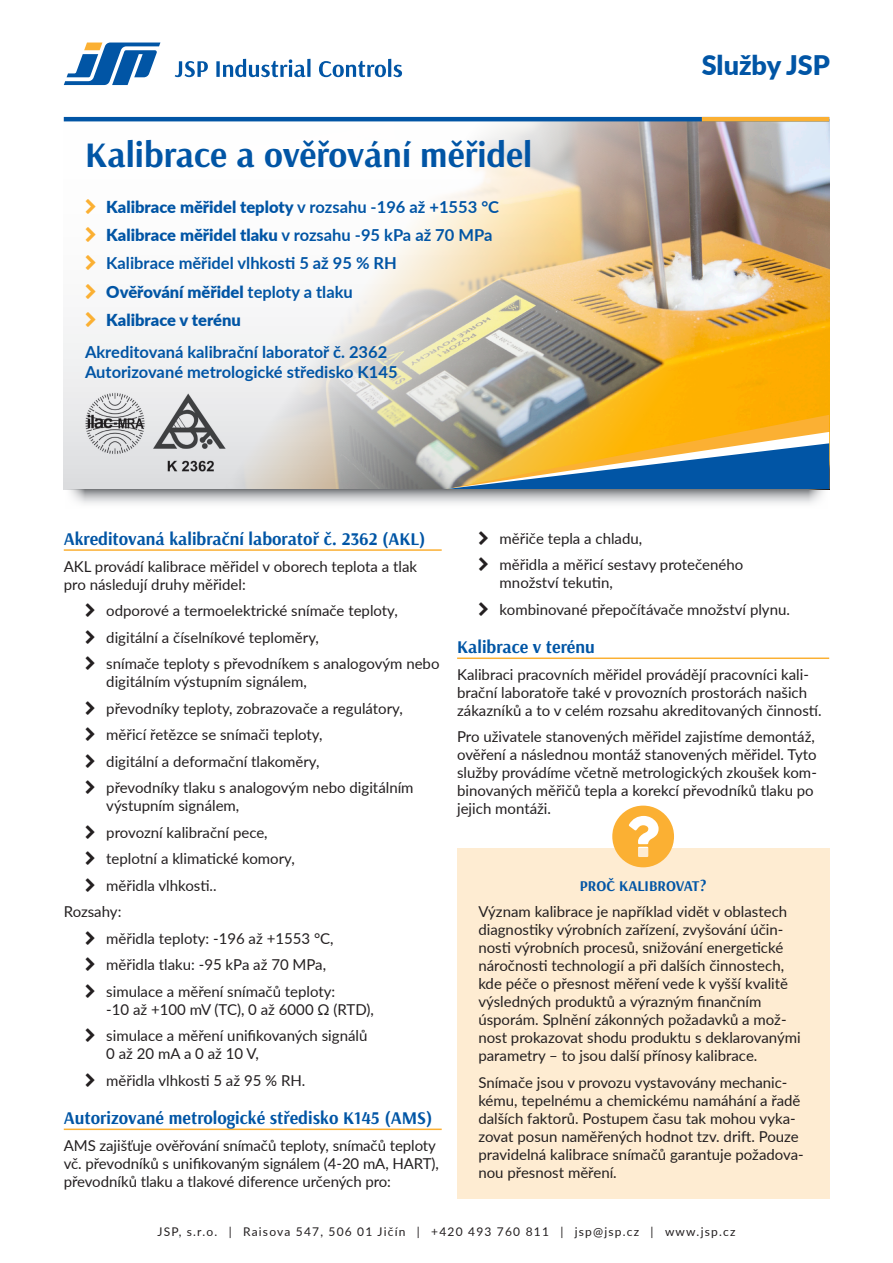
<style>
.page{position:relative;width:893px;height:1263px;background:#fff}
.page>*{position:absolute;margin:0;border:0;box-sizing:border-box;transform-origin:0 0}
.Popis{font:700 36px "Arsenal";color:#0155a5}
.Název{font:900 27px "Lato";color:#0155a5}
.Nadpis_1{font:700 18px "Arsenal";color:#0155a5}
.t1{font:900 16.5px "Lato";color:#0155a5}
.body_bez_odrážek{font:700 16.5px/19.8px "Lato";color:#0155a5}
.Odstavec{font:15px/18px "Lato";color:#231f20}
.Nadpis_pole{font:700 15px "Arsenal";color:#0155a5}
.t2{font:12px "Lato";letter-spacing:.1em;color:#231f20}
.s1{font-weight:700}
</style>
<div class="page">
<svg style="left:64px;top:43px;width:96px;height:42px"></svg>
<svg style="left:175px;top:59px;width:227px;height:18px"></svg>
<img style="left:64px;top:121px;width:765px;height:368px">
<hr style="left:64px;top:117px;width:765px;height:4px;background:#0155a5">
<hr style="left:702px;top:117px;width:127px;height:4px;background:#fbb033">
<svg style="left:64px;top:489px;width:765px;height:15px"></svg>
<svg style="left:446px;top:415px;width:383px;height:74px;background:#9a966d"></svg>
<div style="left:457px;top:848px;width:372px;height:351px;background:#feecd2"></div>
<hr style="left:64px;top:549px;width:378px;height:2px;background:#fbb033">
<hr style="left:64px;top:1128px;width:378px;height:2px;background:#fbb033">
<hr style="left:457px;top:657px;width:372px;height:2px;background:#fbb033">
<img style="left:85px;top:392px;width:148px;height:79px">
<svg style="left:86px;top:199px;width:9px;height:15px"></svg>
<svg style="left:86px;top:227px;width:9px;height:15px"></svg>
<svg style="left:86px;top:255px;width:9px;height:15px"></svg>
<svg style="left:86px;top:283px;width:9px;height:15px"></svg>
<svg style="left:86px;top:312px;width:9px;height:15px"></svg>
<p class="Popis" style="left:85px;top:133px;width:449px">Kalibrace a ověřování měřidel</p>
<p class="t1" style="left:106px;top:194px;width:394px">Kalibrace měřidel teploty <span class="s1">v rozsahu -196 až +1553 °C</span></p>
<p class="t1" style="left:106px;top:223px;width:388px">Kalibrace měřidel tlaku <span class="s1">v rozsahu -95 kPa až 70 MPa</span></p>
<p class="body_bez_odrážek" style="left:106px;top:253px;width:292px">Kalibrace měřidel vlhkosti 5 až 95 % RH</p>
<p class="t1" style="left:106px;top:279px;width:248px">Ověřování měřidel <span class="s1">teploty a tlaku</span></p>
<p class="t1" style="left:106px;top:307px;width:136px">Kalibrace v terénu</p>
<p class="body_bez_odrážek" style="left:85px;top:342px;width:314px">Akreditovaná kalibrační laboratoř č. 2362<br>Autorizované metrologické středisko K145</p>
<p class="Název" style="left:702px;top:44px;width:130px">Služby JSP</p>
<p class="Nadpis_1" style="left:64px;top:528px;width:363px">Akreditovaná kalibrační laboratoř č. 2362 (AKL)</p>
<p class="Odstavec" style="left:64px;top:556px;width:355px">AKL provádí kalibrace měřidel v oborech teplota a tlak pro následují druhy měřidel:</p>
<p class="Odstavec" style="left:106px;top:601px;width:293px">odporové a termoelektrické snímače teploty,</p>
<p class="Odstavec" style="left:106px;top:627px;width:214px">digitální a číselníkové teploměry,</p>
<p class="Odstavec" style="left:106px;top:654px;width:335px">snímače teploty s převodníkem s analogovým nebo digitálním výstupním signálem,</p>
<p class="Odstavec" style="left:106px;top:698px;width:298px">převodníky teploty, zobrazovače a regulátory,</p>
<p class="Odstavec" style="left:106px;top:725px;width:218px">měřicí řetězce se snímači teploty,</p>
<p class="Odstavec" style="left:106px;top:751px;width:215px">digitální a deformační tlakoměry,</p>
<p class="Odstavec" style="left:106px;top:778px;width:309px">převodníky tlaku s analogovým nebo digitálním výstupním signálem,</p>
<p class="Odstavec" style="left:106px;top:822px;width:163px">provozní kalibrační pece,</p>
<p class="Odstavec" style="left:106px;top:849px;width:190px">teplotní a klimatické komory,</p>
<p class="Odstavec" style="left:106px;top:875px;width:112px">měřidla vlhkosti..</p>
<p class="Odstavec" style="left:64px;top:902px;width:59px">Rozsahy:</p>
<p class="Odstavec" style="left:106px;top:928px;width:229px">měřidla teploty: -196 až +1553 °C,</p>
<p class="Odstavec" style="left:106px;top:955px;width:221px">měřidla tlaku: -95 kPa až 70 MPa,</p>
<p class="Odstavec" style="left:106px;top:981px;width:269px">simulace a měření snímačů teploty:<br>-10 až +100 mV (TC), 0 až 6000 Ω (RTD),</p>
<p class="Odstavec" style="left:106px;top:1026px;width:263px">simulace a měření unifikovaných signálů<br>0 až 20 mA a 0 až 10 V,</p>
<p class="Odstavec" style="left:106px;top:1070px;width:201px">měřidla vlhkosti 5 až 95 % RH.</p>
<p class="Nadpis_1" style="left:64px;top:1107px;width:370px">Autorizované metrologické středisko K145 (AMS)</p>
<p class="Odstavec" style="left:64px;top:1136px;width:377px">AMS zajišťuje ověřování snímačů teploty, snímačů teploty vč. převodníků s unifikovaným signálem (4-20 mA, HART), převodníků tlaku a tlakové diference určených pro:</p>
<p class="Odstavec" style="left:500px;top:528px;width:144px">měřiče tepla a chladu,</p>
<p class="Odstavec" style="left:500px;top:555px;width:245px">měřidla a měřicí sestavy protečeného množství tekutin,</p>
<p class="Odstavec" style="left:500px;top:599px;width:292px">kombinované přepočítávače množství plynu.</p>
<p class="Nadpis_1" style="left:457px;top:636px;width:139px">Kalibrace v terénu</p>
<p class="Odstavec" style="left:457px;top:665px;width:366px">Kalibraci pracovních měřidel provádějí pracovníci kali&shy;brační laboratoře také v provozních prostorách našich zákazníků a to v celém rozsahu akreditovaných činností.</p>
<p class="Odstavec" style="left:457px;top:727px;width:361px">Pro uživatele stanovených měřidel zajistíme demontáž, ověření a následnou montáž stanovených měřidel. Tyto služby provádíme včetně metrologických zkoušek kom&shy;binovaných měřičů tepla a korekcí převodníků tlaku po jejich montáži.</p>
<p class="Nadpis_pole" style="left:580px;top:876px;width:128px">PROČ KALIBROVAT?</p>
<p class="Odstavec" style="left:478px;top:902px;width:324px">Význam kalibrace je například vidět v oblastech diagnostiky výrobních zařízení, zvyšování účin&shy;nosti výrobních procesů, snižování energetické náročnosti technologií a při dalších činnostech, kde péče o přesnost měření vede k vyšší kvalitě výsledných produktů a výrazným finančním úsporám. Splnění zákonných požadavků a mož&shy;nost prokazovat shodu produktu s deklarovanými parametry – to jsou další přínosy kalibrace.</p>
<p class="Odstavec" style="left:478px;top:1073px;width:327px">Snímače jsou v provozu vystavovány mechanic&shy;kému, tepelnému a chemickému namáhání a řadě dalších faktorů. Postupem času tak mohou vyka&shy;zovat posun naměřených hodnot tzv. drift. Pouze pravidelná kalibrace snímačů garantuje požadova&shy;nou přesnost měření.</p>
<p class="t2" style="left:157px;top:1223px;width:579px">JSP, s.r.o. | Raisova 547, 506 01 Jičín | +420 493 760 811 | jsp@jsp.cz | www.jsp.cz</p>
</div>
